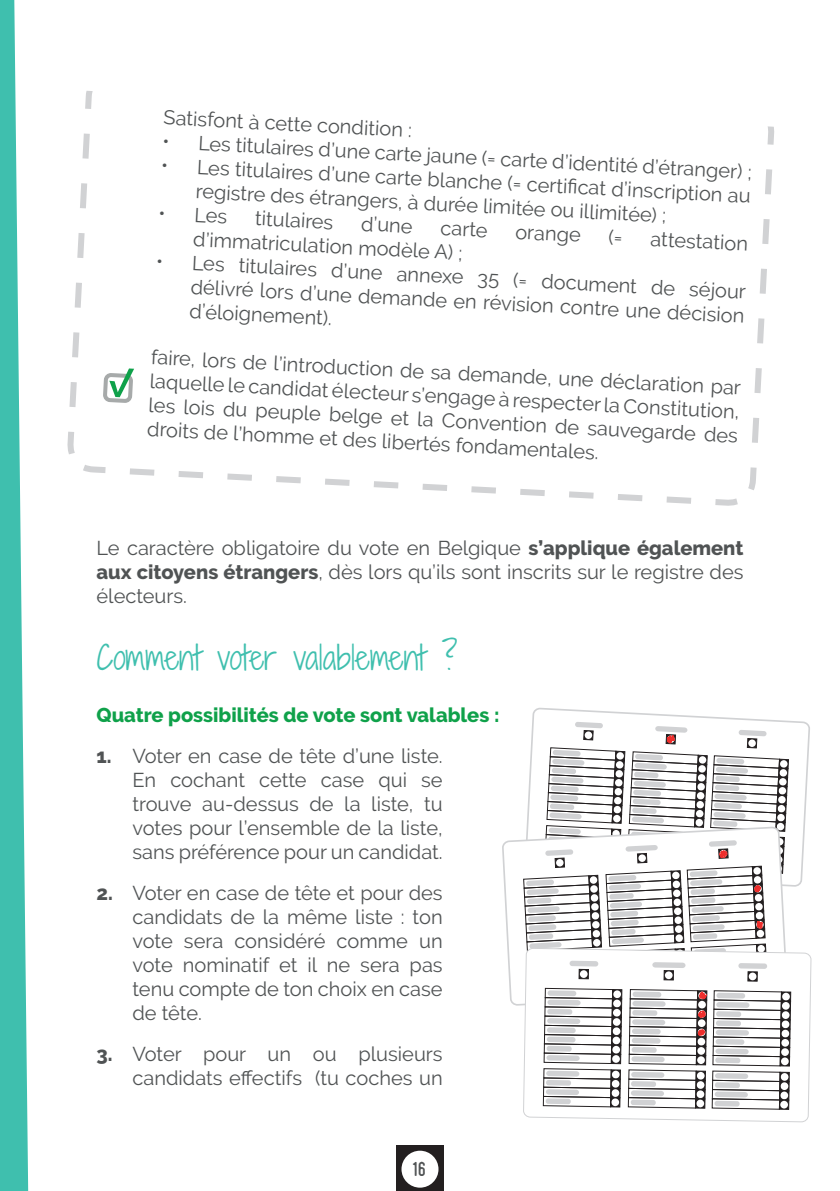
<style>
.page{position:relative;width:840px;height:1191px;background:#fff}
.page>*{position:absolute;margin:0;border:0;box-sizing:border-box;transform-origin:0 0}
.t1{font:300 32px "Shadows Into";color:#3fbfae}
.t2{font:20px/24px "Raleway";color:#505354;text-align:justify}
.t3{font:800 20px "Raleway";color:#0fa14a}
.t4{font:20px "Hamurz Free Version";color:#505354}
.s1{font-weight:800}
</style>
<div class="page">
<div style="left:396px;top:1145px;width:47px;height:46px;background:#231f20"></div>
<div style="left:401px;top:1150px;width:37px;height:37px;background:#fff;border-radius:50%"></div>
<svg style="left:0;top:0;width:28px;height:1191px"></svg>
<svg style="left:67px;top:128px;width:707px;height:378px"></svg>
<svg style="left:532px;top:708px;width:277px;height:176px"></svg>
<div style="left:778px;top:759px;width:10px;height:9px;background:#fff"></div>
<div style="left:778px;top:759px;width:10px;height:10px;border:1px solid #231f20"></div>
<div style="left:779px;top:760px;width:8px;height:7px;background:#fff;border-radius:50%"></div>
<div style="left:778px;top:768px;width:9px;height:9px;background:#fff"></div>
<div style="left:777px;top:768px;width:10px;height:10px;border:1px solid #231f20"></div>
<div style="left:779px;top:769px;width:7px;height:7px;background:#fff;border-radius:50%"></div>
<div style="left:777px;top:777px;width:10px;height:9px;background:#fefefe"></div>
<div style="left:777px;top:777px;width:10px;height:10px;border:1px solid #231f20"></div>
<div style="left:778px;top:778px;width:8px;height:7px;background:#fff;border-radius:50%"></div>
<div style="left:777px;top:786px;width:9px;height:9px;background:#fefefe"></div>
<div style="left:777px;top:786px;width:10px;height:9px;border:1px solid #231f20"></div>
<div style="left:778px;top:787px;width:7px;height:7px;background:#fff;border-radius:50%"></div>
<div style="left:776px;top:795px;width:10px;height:9px;background:#a5a3a4"></div>
<div style="left:776px;top:794px;width:10px;height:10px;border:1px solid #231f20"></div>
<div style="left:777px;top:796px;width:8px;height:7px;background:#fff;border-radius:50%"></div>
<div style="left:776px;top:803px;width:10px;height:10px;border:1px solid #231f20"></div>
<div style="left:777px;top:805px;width:7px;height:7px;background:#fff;border-radius:50%"></div>
<div style="left:775px;top:813px;width:10px;height:9px;background:#bfbdbe"></div>
<div style="left:775px;top:812px;width:10px;height:10px;border:1px solid #231f20"></div>
<div style="left:776px;top:814px;width:8px;height:7px;background:#fff;border-radius:50%"></div>
<div style="left:775px;top:822px;width:9px;height:9px;background:#918f8f"></div>
<div style="left:775px;top:821px;width:10px;height:10px;border:1px solid #231f20"></div>
<div style="left:776px;top:822px;width:7px;height:8px;background:#f8f8f8;border-radius:50%"></div>
<svg style="left:502px;top:825px;width:286px;height:181px"></svg>
<svg style="left:523px;top:884px;width:288px;height:237px"></svg>
<div style="left:780px;top:991px;width:10px;height:10px;border:1px solid #231f20"></div>
<svg style="left:781px;top:992px;width:8px;height:8px"></svg>
<div style="left:780px;top:1001px;width:10px;height:9px;border:1px solid #231f20"></div>
<div style="left:781px;top:1002px;width:8px;height:7px;background:#fff;border-radius:50%"></div>
<div style="left:780px;top:1010px;width:10px;height:10px;border:1px solid #231f20"></div>
<div style="left:781px;top:1011px;width:8px;height:8px;background:#fff;border-radius:50%"></div>
<div style="left:780px;top:1019px;width:10px;height:10px;border:1px solid #231f20"></div>
<div style="left:781px;top:1020px;width:8px;height:8px;background:#fff;border-radius:50%"></div>
<div style="left:780px;top:1029px;width:9px;height:9px;background:#231f20"></div>
<div style="left:779px;top:1028px;width:10px;height:10px;border:1px solid #231f20"></div>
<div style="left:781px;top:1029px;width:7px;height:8px;background:#fff;border-radius:50%"></div>
<div style="left:779px;top:1037px;width:10px;height:10px;border:1px solid #231f20"></div>
<svg style="left:780px;top:1039px;width:8px;height:7px"></svg>
<div style="left:779px;top:1047px;width:10px;height:10px;border:1px solid #231f20"></div>
<svg style="left:780px;top:1048px;width:8px;height:8px"></svg>
<div style="left:779px;top:1056px;width:10px;height:10px;border:1px solid #231f20"></div>
<svg style="left:780px;top:1057px;width:8px;height:8px"></svg>
<div style="left:779px;top:1072px;width:10px;height:10px;border:1px solid #231f20"></div>
<div style="left:780px;top:1073px;width:8px;height:7px;background:#fff;border-radius:50%"></div>
<div style="left:779px;top:1081px;width:9px;height:9px;background:#f9f9f9"></div>
<div style="left:779px;top:1081px;width:10px;height:10px;border:1px solid #231f20"></div>
<div style="left:780px;top:1082px;width:7px;height:8px;background:#fff;border-radius:50%"></div>
<div style="left:778px;top:1090px;width:10px;height:10px;border:1px solid #231f20"></div>
<div style="left:780px;top:1091px;width:7px;height:8px;background:#fff;border-radius:50%"></div>
<div style="left:778px;top:1099px;width:10px;height:10px;border:1px solid #231f20"></div>
<div style="left:779px;top:1100px;width:8px;height:8px;background:#fff;border-radius:50%"></div>
<svg style="left:522px;top:722px;width:259px;height:387px"></svg>
<svg style="left:608px;top:229px;width:13px;height:15px"></svg>
<p class="t2" style="left:164px;top:105px;width:250px;rotate:3deg">Satisfont à cette condition :</p>
<p class="t2" style="left:163px;top:129px;width:591px;rotate:3deg">• Les titulaires d’une carte jaune (= carte d’identité d’étranger) ;</p>
<p class="t2" style="left:198px;top:155px;width:555px;text-indent:-36px;rotate:3deg">• Les titulaires d’une carte blanche (= certifi cat d’inscription au registre des étrangers, à durée limitée ou illimitée) ;</p>
<p class="t2" style="left:159px;top:201px;width:70px;rotate:3deg">• Les</p>
<p class="t2" style="left:255px;top:206px;width:80px;rotate:3deg">titulaires</p>
<p class="t2" style="left:361px;top:211px;width:53px;rotate:3deg">d’une</p>
<p class="t2" style="left:441px;top:216px;width:49px;rotate:3deg">carte</p>
<p class="t2" style="left:515px;top:220px;width:67px;rotate:3deg">orange</p>
<p class="t2" style="left:650px;top:227px;width:99px;rotate:3deg">attestation</p>
<p class="t2" style="left:194px;top:227px;width:271px;rotate:3deg">d’immatriculation modèle A) ;</p>
<p class="t2" style="left:193px;top:251px;width:556px;text-indent:-36px;rotate:3deg">• Les titulaires d’une annexe 35 (= document de séjour délivré lors d’une demande en révision contre une décision d’éloignement).</p>
<p class="t2" style="left:152px;top:345px;width:592px;rotate:3deg">faire, lors de l’introduction de sa demande, une déclaration par laquelle le candidat électeur s’engage à respecter la Constitution, les lois du peuple belge et la Convention de sauvegarde des droits de l’homme et des libertés fondamentales.</p>
<p class="t2" style="left:96px;top:535px;width:648px">Le caractère obligatoire du vote en Belgique <span class="s1">s’applique également aux citoyens étrangers</span>, dès lors qu’ils sont inscrits sur le registre des électeurs.</p>
<h1 class="t1" style="left:96px;top:634px;width:362px">Comment voter valablement ?</h1>
<p class="t3" style="left:96px;top:703px;width:404px">Quatre possibilités de vote sont valables :</p>
<p class="t2" style="left:132px;top:744px;width:311px;text-indent:-36px"><span class="s1">1.</span> Voter en case de tête d’une liste.<br>En cochant cette case qui se trouve au-dessus de la liste, tu votes pour l’ensemble de la liste, sans préférence pour un candidat.</p>
<p class="t2" style="left:132px;top:881px;width:311px;text-indent:-36px"><span class="s1">2.</span> Voter en case de tête et pour des candidats de la même liste : ton vote sera considéré comme un vote nominatif et il ne sera pas tenu compte de ton choix en case de tête.</p>
<p class="t2" style="left:96px;top:1042px;width:347px;text-align:right"><span class="s1">3.</span> Voter pour un ou plusieurs candidats effectifs (tu coches un</p>
<p class="t4" style="left:413px;top:1161px;width:15px">16</p>
</div>
